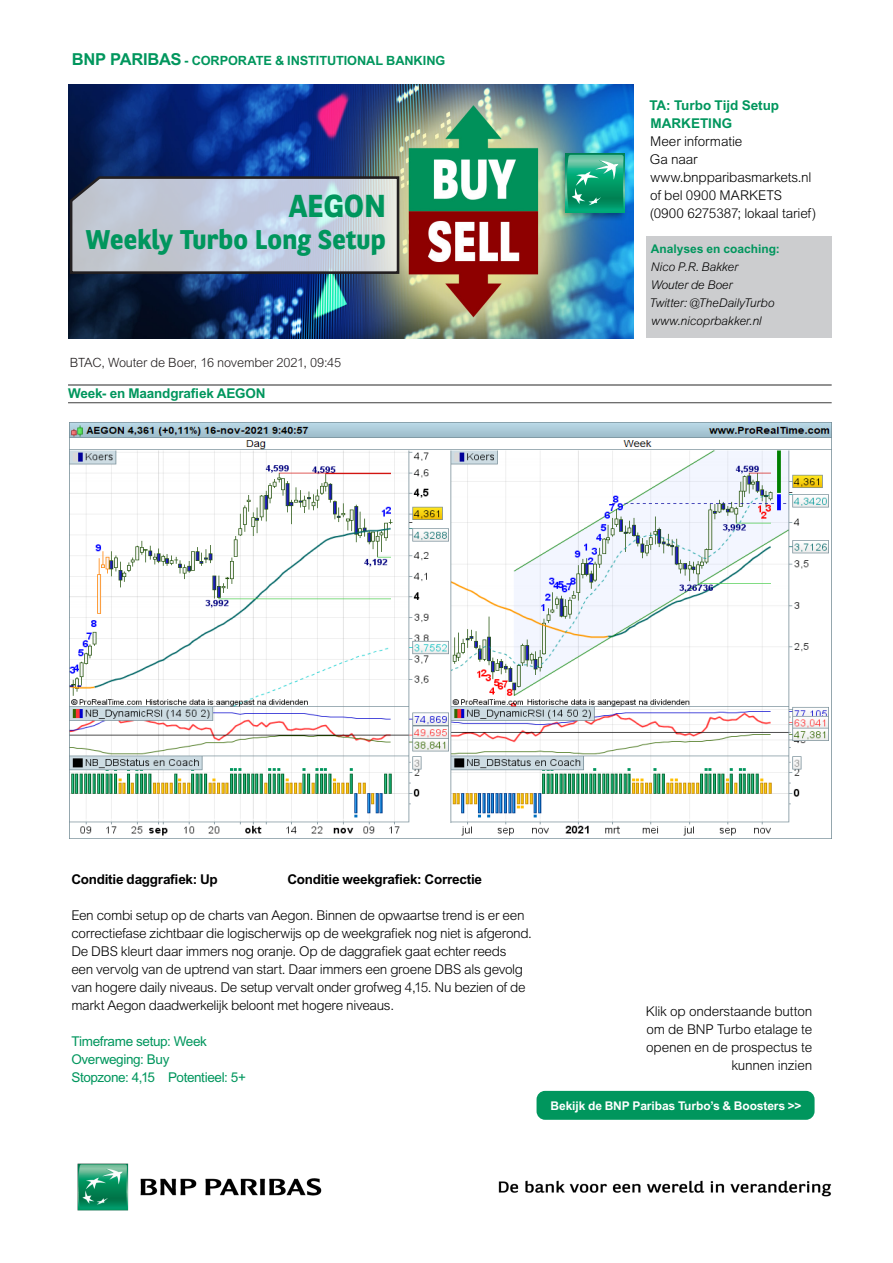
<style>
.page{position:relative;width:893px;height:1263px;background:#fff}
.page>*{position:absolute;margin:0;border:0;box-sizing:border-box;transform-origin:0 0}
.Réf_8_couv{font:700 31.65px "BNPP Sans";color:#00965d}
.Réf_8_couv-2{font:700 27px "BNPP Sans";color:#00965d}
.Body{font:300 13.5px/18px "Arial MT Std";letter-spacing:-.025em;color:#000}
.Bullet_points_level{font:300 13.5px/18px "Arial MT Std";letter-spacing:-.015em;color:#000;text-align:right}
.Intro_text_14_16pt{font:300 13.5px/18px "Arial MT Std";letter-spacing:-.015em;color:#000}
.Body-2{font:13.5px/18px "Arial MT Std";letter-spacing:-.025em;color:#00965d}
.Body-3{font:700 13.5px "Arial MT Std";letter-spacing:-.02em;color:#000}
.Subheading_level_1_9{font:700 13.5px "Arial MT Std";letter-spacing:-.005em;color:#00965d}
.Basisalinea{font:700 13.5px "Arial MT Std";letter-spacing:-.015em;color:#00965d}
.Subheading_level_1_9-2{font:300 13.5px "Arial MT Std";letter-spacing:-.01em;color:#000}
.Business_area_8_5_9p{font:700 12.75px "Arial MT Std";letter-spacing:-.005em;color:#00965d}
.Business_area_8_5_9p-2{font:300 12.75px "Arial MT Std";letter-spacing:-.01em;color:#231f20}
.Intro_text_14_16pt-2{font:italic 300 12px/18px "Arial MT Std";letter-spacing:-.01em;color:#000}
.t1{font:700 12px "Arial MT Std";letter-spacing:-.01em;color:#fff}
.s1{font-size:16.5px}
.s2{font-weight:700;font-style:normal;color:#00965d}
</style>
<div class="page">
<img style="left:68px;top:84px;width:566px;height:254px">
<img style="left:555px;top:149px;width:75px;height:72px">
<div style="left:566px;top:154px;width:59px;height:59px;background:#00ab79"></div>
<svg style="left:567px;top:155px;width:57px;height:53px"></svg>
<svg style="left:68px;top:175px;width:333px;height:100px"></svg>
<img style="left:498px;top:1180px;width:334px;height:17px">
<img style="left:77px;top:1163px;width:245px;height:48px">
<div style="left:647px;top:236px;width:185px;height:102px;background:#cccdcf"></div>
<hr style="left:68px;top:384px;width:764px;height:2px;background:#3e3e3f">
<hr style="left:68px;top:402px;width:764px;height:1px;background:#3e3e3f">
<img style="left:70px;top:422px;width:762px;height:416px">
<div style="left:537px;top:1091px;width:278px;height:29px;background:#00965d;border-radius:9px"></div>
<p class="Business_area_8_5_9p" style="left:72px;top:53px;width:375px"><span class="s1">BNP PARIBAS</span> - CORPORATE &amp; INSTITUTIONAL BANKING</p>
<p class="Réf_8_couv" style="left:289px;top:184px;width:98px">AEGON</p>
<p class="Réf_8_couv-2" style="left:86px;top:221px;width:302px">Weekly Turbo Long Setup</p>
<p class="Business_area_8_5_9p-2" style="left:70px;top:355px;width:273px">BTAC, Wouter de Boer, 16 november 2021, 09:45</p>
<p class="Basisalinea" style="left:68px;top:386px;width:199px">Week- en Maandgrafiek AEGON</p>
<p class="Subheading_level_1_9" style="left:649px;top:98px;width:131px">TA: Turbo Tijd Setup</p>
<p class="Subheading_level_1_9" style="left:650px;top:116px;width:83px">MARKETING</p>
<p class="Subheading_level_1_9-2" style="left:650px;top:134px;width:94px">Meer informatie</p>
<p class="Intro_text_14_16pt" style="left:650px;top:151px;width:49px">Ga naar</p>
<p class="Intro_text_14_16pt" style="left:650px;top:169px;width:163px">www.bnpparibasmarkets.nl</p>
<p class="Intro_text_14_16pt" style="left:650px;top:187px;width:168px">of bel 0900 MARKETS (0900 6275387; lokaal tarief)</p>
<p class="Intro_text_14_16pt-2" style="left:650px;top:240px;width:132px"><span class="s2">Analyses en coaching:<br></span>Nico P.R. Bakker<br>Wouter de Boer<br>Twitter: @TheDailyTurbo</p>
<p class="Intro_text_14_16pt-2" style="left:651px;top:312px;width:112px">www.nicoprbakker.nl</p>
<p class="Body-3" style="left:71px;top:872px;width:148px">Conditie daggrafiek: Up</p>
<p class="Body-3" style="left:287px;top:872px;width:196px">Conditie weekgrafiek: Correctie</p>
<p class="Body" style="left:71px;top:907px;width:462px">Een combi setup op de charts van Aegon. Binnen de opwaartse trend is er een correctiefase zichtbaar die logischerwijs op de weekgrafiek nog niet is afgerond.<br>De DBS kleurt daar immers nog oranje. Op de daggrafiek gaat echter reeds<br>een vervolg van de uptrend van start. Daar immers een groene DBS als gevolg van hogere daily niveaus. De setup vervalt onder grofweg 4,15. Nu bezien of de markt Aegon daadwerkelijk beloont met hogere niveaus.</p>
<p class="Body-2" style="left:71px;top:1032px;width:176px">Timeframe setup: Week<br>Overweging: Buy<br>Stopzone: 4,15 Potentieel: 5+</p>
<p class="Bullet_points_level" style="left:646px;top:1002px;width:168px">Klik op onderstaande button om de BNP Turbo etalage te openen en de prospectus te kunnen inzien</p>
<p class="t1" style="left:551px;top:1098px;width:252px">Bekijk de BNP Paribas Turbo’s &amp; Boosters &gt;&gt;</p>
</div>
